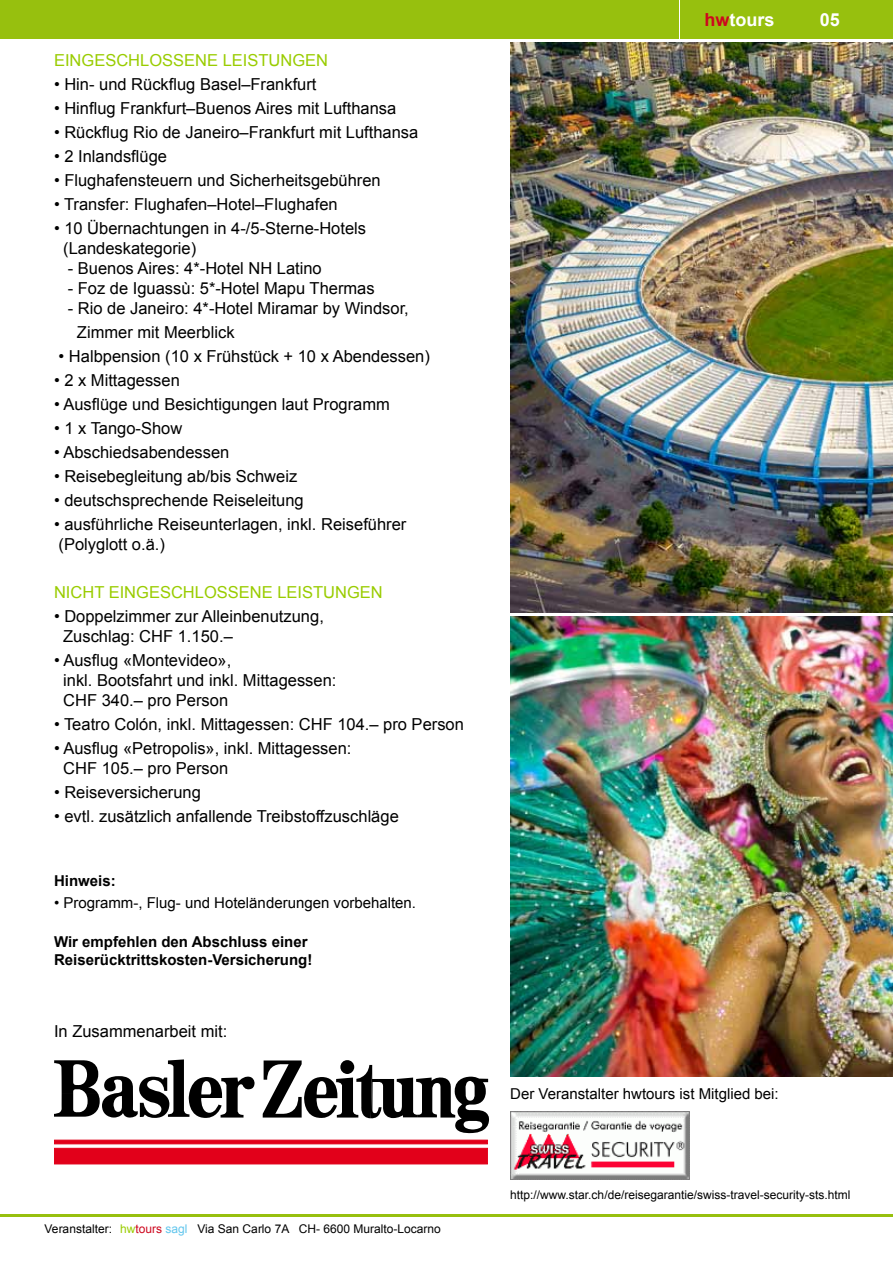
<style>
.page{position:relative;width:893px;height:1263px;background:#fff}
.page>*{position:absolute;margin:0;border:0;box-sizing:border-box;transform-origin:0 0}
.t1{font:700 18px "Arial";color:#fff}
.t2{font:16.5px/19.8px "Arial";color:#000}
.t3{font:16.5px "Arial";color:#9c0}
.t4{font:15px "Arial";color:#000}
.t5{font:700 15px/18px "Arial";color:#000}
.t6{font:12px "Arial";color:#000}
.s1{color:#9c0}
.s2{color:#cd071e}
.s3{color:#62c6ed}
</style>
<div class="page">
<div style="left:0;top:0;width:678px;height:38px;background:#97c00e"></div>
<div style="left:680px;top:0;width:213px;height:38px;background:#97c00e"></div>
<hr style="left:0;top:1214px;width:893px;height:2px;background:#97c00e">
<img style="left:510px;top:617px;width:383px;height:460px">
<img style="left:510px;top:43px;width:383px;height:569px">
<img style="left:510px;top:1112px;width:180px;height:67px">
<div style="left:54px;top:1140px;width:433px;height:4px;border:1px solid #e2001a"></div>
<div style="left:54px;top:1148px;width:433px;height:16px;background:#e2001a;border:1px solid #e2001a"></div>
<svg style="left:54px;top:1059px;width:201px;height:59px"></svg>
<svg style="left:263px;top:1060px;width:226px;height:74px"></svg>
<p class="t3" style="left:54px;top:49px;width:23px">Eingeschl</p>
<p class="t3" style="left:149px;top:49px;width:25px">ossene</p>
<p class="t3" style="left:223px;top:49px;width:21px">Leistungen</p>
<p class="t2" style="left:54px;top:75px;width:264px">• Hin- und Rückflug Basel–Frankfurt</p>
<p class="t2" style="left:54px;top:99px;width:344px">• Hinflug Frankfurt–Buenos Aires mit Lufthansa</p>
<p class="t2" style="left:54px;top:123px;width:366px">• Rückflug Rio de Janeiro–Frankfurt mit Lufthansa</p>
<p class="t2" style="left:54px;top:147px;width:115px">• 2 Inlandsflüge</p>
<p class="t2" style="left:54px;top:171px;width:328px">• Flughafensteuern und Sicherheitsgebühren</p>
<p class="t2" style="left:54px;top:195px;width:285px">• Transfer: Flughafen–Hotel–Flughafen</p>
<p class="t2" style="left:63px;top:219px;width:304px;text-indent:-9px">• 10 Übernachtungen in 4-/5-Sterne-Hotels (Landeskategorie)</p>
<p class="t2" style="left:68px;top:258px;width:256px">- Buenos Aires: 4*-Hotel NH Latino</p>
<p class="t2" style="left:68px;top:278px;width:308px">- Foz de Iguassù: 5*-Hotel Mapu Thermas</p>
<p class="t2" style="left:77px;top:296px;width:333px;line-height:24px;text-indent:-9px">- Rio de Janeiro: 4*-Hotel Miramar by Windsor,<br>Zimmer mit Meerblick</p>
<p class="t2" style="left:59px;top:346px;width:373px">• Halbpension (10 x Frühstück + 10 x Abendessen)</p>
<p class="t2" style="left:54px;top:370px;width:127px">• 2 x Mittagessen</p>
<p class="t2" style="left:54px;top:394px;width:337px">• Ausflüge und Besichtigungen laut Programm</p>
<p class="t2" style="left:54px;top:418px;width:130px">• 1 x Tango-Show</p>
<p class="t2" style="left:54px;top:442px;width:177px">• Abschiedsabendessen</p>
<p class="t2" style="left:54px;top:466px;width:245px">• Reisebegleitung ab/bis Schweiz</p>
<p class="t2" style="left:54px;top:491px;width:251px">• deutschsprechende Reiseleitung</p>
<p class="t2" style="left:54px;top:515px;width:354px">• ausführliche Reiseunterlagen, inkl. Reiseführer (Polyglott o.ä.)</p>
<p class="t3" style="left:54px;top:581px;width:23px">Nicht</p>
<p class="t3" style="left:109px;top:581px;width:12px">eingeschl</p>
<p class="t3" style="left:204px;top:581px;width:25px">ossene</p>
<p class="t3" style="left:277px;top:581px;width:21px">Leistungen</p>
<p class="t2" style="left:63px;top:607px;width:262px;text-indent:-9px">• Doppelzimmer zur Alleinbenutzung,<br>Zuschlag: CHF 1.150.–</p>
<p class="t2" style="left:63px;top:650px;width:275px;text-indent:-9px">• Ausflug «Montevideo»,<br>inkl. Bootsfahrt und inkl. Mittagessen:<br>CHF 340.– pro Person</p>
<p class="t2" style="left:54px;top:714px;width:411px">• Teatro Colón, inkl. Mittagessen: CHF 104.– pro Person</p>
<p class="t2" style="left:63px;top:738px;width:290px;text-indent:-9px">• Ausflug «Petropolis», inkl. Mittagessen:<br>CHF 105.– pro Person</p>
<p class="t2" style="left:54px;top:782px;width:148px">• Reiseversicherung</p>
<p class="t2" style="left:54px;top:806px;width:346px">• evtl. zusätzlich anfallende Treibstoffzuschläge</p>
<p class="t5" style="left:54px;top:872px;width:63px">Hinweis:</p>
<p class="t4" style="left:54px;top:893px;width:364px">• Programm-, Flug- und Hoteländerungen vorbehalten.</p>
<p class="t5" style="left:54px;top:934px;width:260px">Wir empfehlen den Abschluss einer<br>Reiserücktrittskosten-Versicherung!</p>
<p class="t2" style="left:54px;top:1022px;width:175px">In Zusammenarbeit mit:</p>
<p class="t6" style="left:45px;top:1221px;width:398px">Veranstalter: <span class="s1">hw</span><span class="s2">tours</span> <span class="s3">sagl</span> Via San Carlo 7A CH- 6600 Muralto-Locarno</p>
<p class="t1" style="left:705px;top:8px;width:72px"><span class="s2">hw</span>tours</p>
<p class="t1" style="left:820px;top:8px;width:22px">05</p>
<p class="t4" style="left:510px;top:1084px;width:270px">Der Veranstalter hwtours ist Mitglied bei:</p>
<p class="t6" style="left:510px;top:1187px;width:342px">http://www.star.ch/de/reisegarantie/swiss-travel-security-sts.html</p>
</div>
